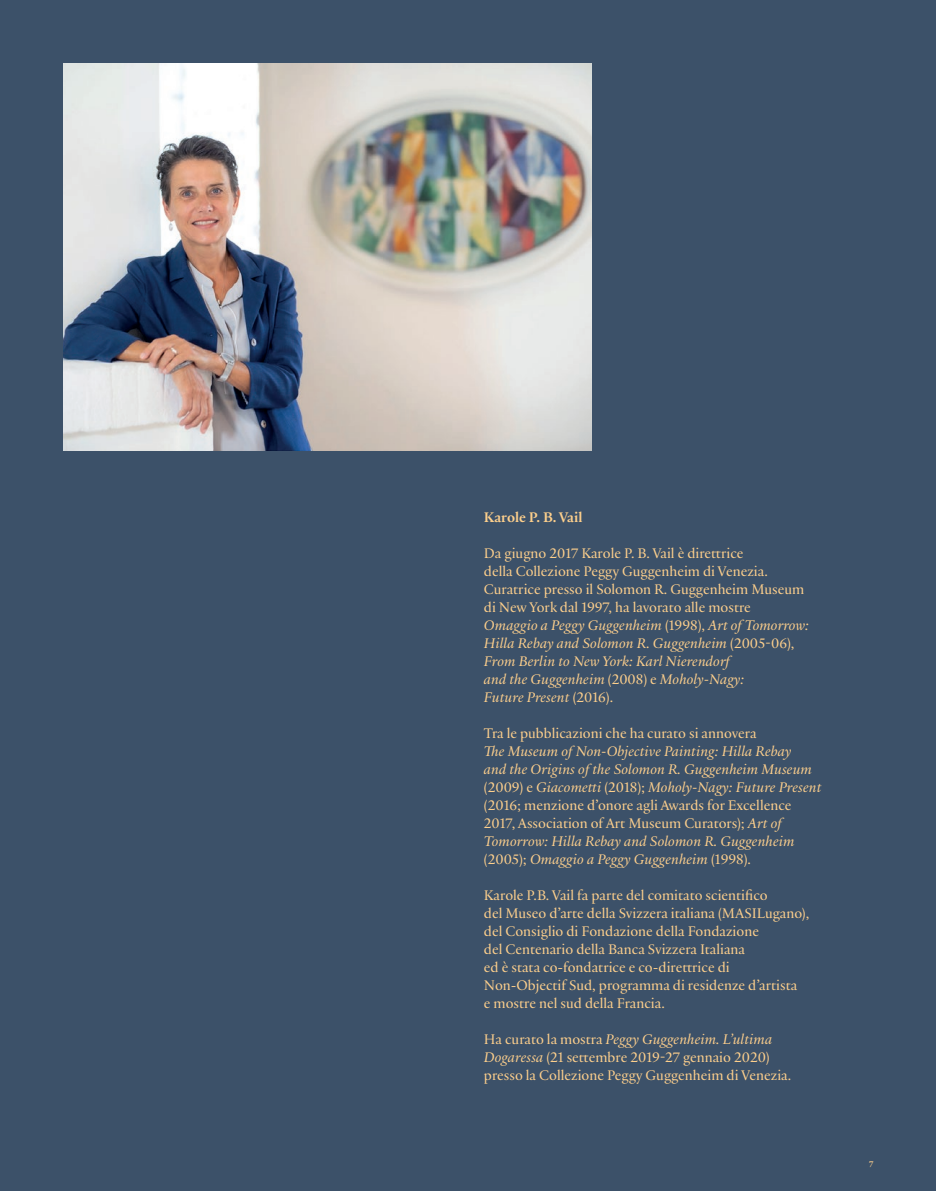
<style>
.page{position:relative;width:936px;height:1191px;background:#fff}
.page>*{position:absolute;margin:0;border:0;box-sizing:border-box;transform-origin:0 0}
.t1{font:15px/18px "Practice";color:#fdcf8c}
.t2{font:15px/18px "Practice Regular Ita";color:#fdcf8c}
.t3{font:700 15px "Practice";color:#fdcf8c}
.t4{font:700 9px "Practice";color:#fdcf8c}
.s1{font-family:"Practice"}
.s2{font-family:"Practice Regular Ita"}
</style>
<div class="page">
<div style="left:0;top:0;width:935px;height:1191px;background:#3c5169"></div>
<img style="left:64px;top:64px;width:527px;height:386px">
<p class="t3" style="left:484px;top:506px;width:100px">Karole P. B. Vail</p>
<p class="t1" style="left:484px;top:543px;width:322px">Da giugno 2017 Karole P. B. Vail è direttrice<br>della Collezione Peggy Guggenheim di Venezia.<br>Curatrice presso il Solomon R. Guggenheim Museum di New York dal 1997, ha lavorato alle mostre</p>
<p class="t2" style="left:484px;top:615px;width:326px">Omaggio a Peggy Guggenheim <span class="s1">(1998),</span> Art of Tomorrow:<br>Hilla Rebay and Solomon R. Guggenheim <span class="s1">(2005-06), </span>From Berlin to New York: Karl Nierendorf<br>and the Guggenheim <span class="s1">(2008) e</span> Moholy-Nagy:<br>Future Present <span class="s1">(2016).</span></p>
<p class="t1" style="left:484px;top:723px;width:274px">Tra le pubblicazioni che ha curato si annovera</p>
<p class="t2" style="left:484px;top:741px;width:339px">The Museum of Non-Objective Painting: Hilla Rebay<br>and the Origins of the Solomon R. Guggenheim Museum <span class="s1">(2009) e</span> Giacometti <span class="s1">(2018);</span> Moholy-Nagy: Future Present</p>
<p class="t1" style="left:484px;top:795px;width:309px">(2016; menzione d’onore agli Awards for Excellence<br>2017, Association of Art Museum Curators); <span class="s2">Art of</span></p>
<p class="t2" style="left:484px;top:831px;width:312px">Tomorrow: Hilla Rebay and Solomon R. Guggenheim <span class="s1">(2005);</span> Omaggio a Peggy Guggenheim <span class="s1">(1998).</span></p>
<p class="t1" style="left:484px;top:885px;width:327px">Karole P.B. Vail fa parte del comitato scientifico<br>del Museo d’arte della Svizzera italiana (MASILugano), del Consiglio di Fondazione della Fondazione<br>del Centenario della Banca Svizzera Italiana<br>ed è stata co-fondatrice e co-direttrice di Non-Objectif Sud, programma di residenze d’artista<br>e mostre nel sud della Francia.</p>
<p class="t2" style="left:484px;top:1029px;width:290px"><span class="s1">Ha curato la mostra</span> Peggy Guggenheim. L’ultima</p>
<p class="t1" style="left:484px;top:1047px;width:309px"><span class="s2">Dogaressa</span> (21 settembre 2019-27 gennaio 2020) presso la Collezione Peggy Guggenheim di Venezia.</p>
<p class="t4" style="left:869px;top:1158px;width:6px">7</p>
</div>
